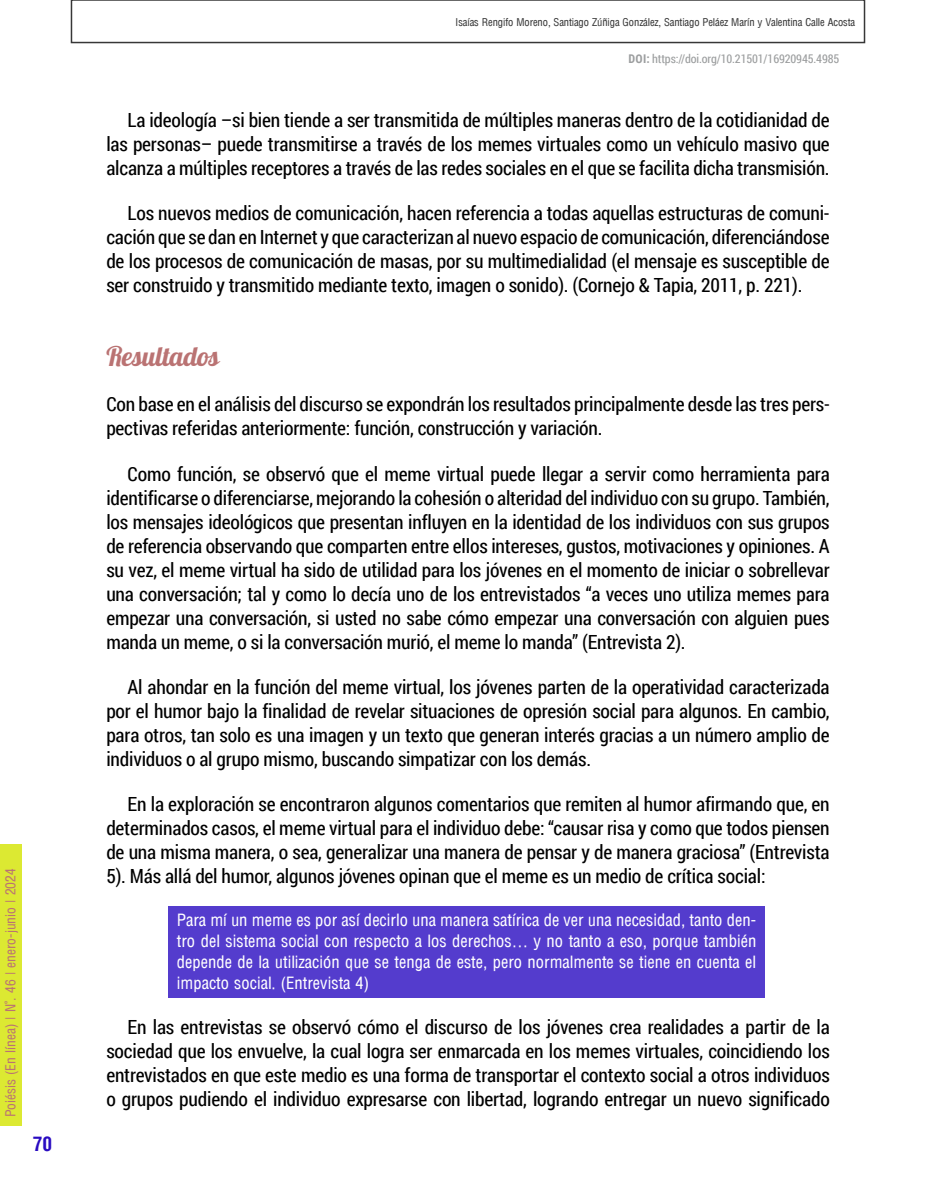
<style>
.page{position:relative;width:936px;height:1191px;background:#fff}
.page>*{position:absolute;margin:0;border:0;box-sizing:border-box;transform-origin:0 0}
.t1{font:27px "Lobster";letter-spacing:-.01em;color:#ba7373}
.t2{font:19.5px/24px "Roboto Condensed";letter-spacing:-.01em;color:#000;text-align:justify}
.t3{font:700 condensed 19.5px "Arena";color:#290bc1}
.t4{font:16.5px/21px "Arena Condensed";color:#fff;text-align:justify}
.t5{font:13.5px "Arena Condensed";color:#ba7373}
.t6{font:12px "Roboto Condensed";letter-spacing:-.01em;color:#9c9e9f}
.t7{font:10.5px "Arena Condensed";letter-spacing:-.01em;color:#373737}
.s1{font-weight:700}
</style>
<div class="page">
<div style="left:0;top:844px;width:21px;height:282px;background:#dce932"></div>
<div style="left:71px;top:0;width:794px;height:43px;border:2px solid #373737"></div>
<div style="left:168px;top:906px;width:596px;height:91px;background:#543ccd"></div>
<p class="t5" style="left:3px;top:1117px;width:251px;rotate:-90deg">Poiésis (En línea) | N°. 46 | enero-junio | 2024</p>
<p class="t3" style="left:33px;top:1132px;width:21px">70</p>
<p class="t7" style="left:455px;top:16px;width:401px">Isaías Rengifo Moreno, Santiago Zúñiga González, Santiago Peláez Marín y Valentina Calle Acosta</p>
<p class="t6" style="left:628px;top:51px;width:212px"><span class="s1">DOI:</span> https://doi.org/10.21501/16920945.4985</p>
<p class="t2" style="left:106px;top:107px;width:725px;text-indent:21px">La ideología –si bien tiende a ser transmitida de múltiples maneras dentro de la cotidianidad de las personas– puede transmitirse a través de los memes virtuales como un vehículo masivo que alcanza a múltiples receptores a través de las redes sociales en el que se facilita dicha transmisión.</p>
<p class="t2" style="left:106px;top:200px;width:724px;text-indent:21px">Los nuevos medios de comunicación, hacen referencia a todas aquellas estructuras de comuni&shy;cación que se dan en Internet y que caracterizan al nuevo espacio de comunicación, diferenciándose de los procesos de comunicación de masas, por su multimedialidad (el mensaje es susceptible de ser construido y transmitido mediante texto, imagen o sonido). (Cornejo &amp; Tapia, 2011, p. 221).</p>
<h1 class="t1" style="left:106px;top:339px;width:115px">Resultados</h1>
<p class="t2" style="left:106px;top:392px;width:725px">Con base en el análisis del discurso se expondrán los resultados principalmente desde las tres pers&shy;pectivas referidas anteriormente: función, construcción y variación.</p>
<p class="t2" style="left:106px;top:461px;width:725px;text-indent:21px">Como función, se observó que el meme virtual puede llegar a servir como herramienta para identificarse o diferenciarse, mejorando la cohesión o alteridad del individuo con su grupo. También, los mensajes ideológicos que presentan influyen en la identidad de los individuos con sus grupos de referencia observando que comparten entre ellos intereses, gustos, motivaciones y opiniones. A su vez, el meme virtual ha sido de utilidad para los jóvenes en el momento de iniciar o sobrellevar una conversación; tal y como lo decía uno de los entrevistados “a veces uno utiliza memes para empezar una conversación, si usted no sabe cómo empezar una conversación con alguien pues manda un meme, o si la conversación murió, el meme lo manda” (Entrevista 2).</p>
<p class="t2" style="left:106px;top:674px;width:724px;text-indent:21px">Al ahondar en la función del meme virtual, los jóvenes parten de la operatividad caracterizada por el humor bajo la finalidad de revelar situaciones de opresión social para algunos. En cambio, para otros, tan solo es una imagen y un texto que generan interés gracias a un número amplio de individuos o al grupo mismo, buscando simpatizar con los demás.</p>
<p class="t2" style="left:106px;top:792px;width:725px;text-indent:21px">En la exploración se encontraron algunos comentarios que remiten al humor afirmando que, en determinados casos, el meme virtual para el individuo debe: “causar risa y como que todos piensen de una misma manera, o sea, generalizar una manera de pensar y de manera graciosa” (Entrevista 5). Más allá del humor, algunos jóvenes opinan que el meme es un medio de crítica social:</p>
<p class="t4" style="left:177px;top:909px;width:581px">Para mí un meme es por así decirlo una manera satírica de ver una necesidad, tanto den&shy;tro del sistema social con respecto a los derechos… y no tanto a eso, porque también depende de la utilización que se tenga de este, pero normalmente se tiene en cuenta el impacto social. (Entrevista 4)</p>
<p class="t2" style="left:106px;top:1014px;width:725px;text-indent:21px">En las entrevistas se observó cómo el discurso de los jóvenes crea realidades a partir de la sociedad que los envuelve, la cual logra ser enmarcada en los memes virtuales, coincidiendo los entrevistados en que este medio es una forma de transportar el contexto social a otros individuos o grupos pudiendo el individuo expresarse con libertad, logrando entregar un nuevo significado</p>
</div>
